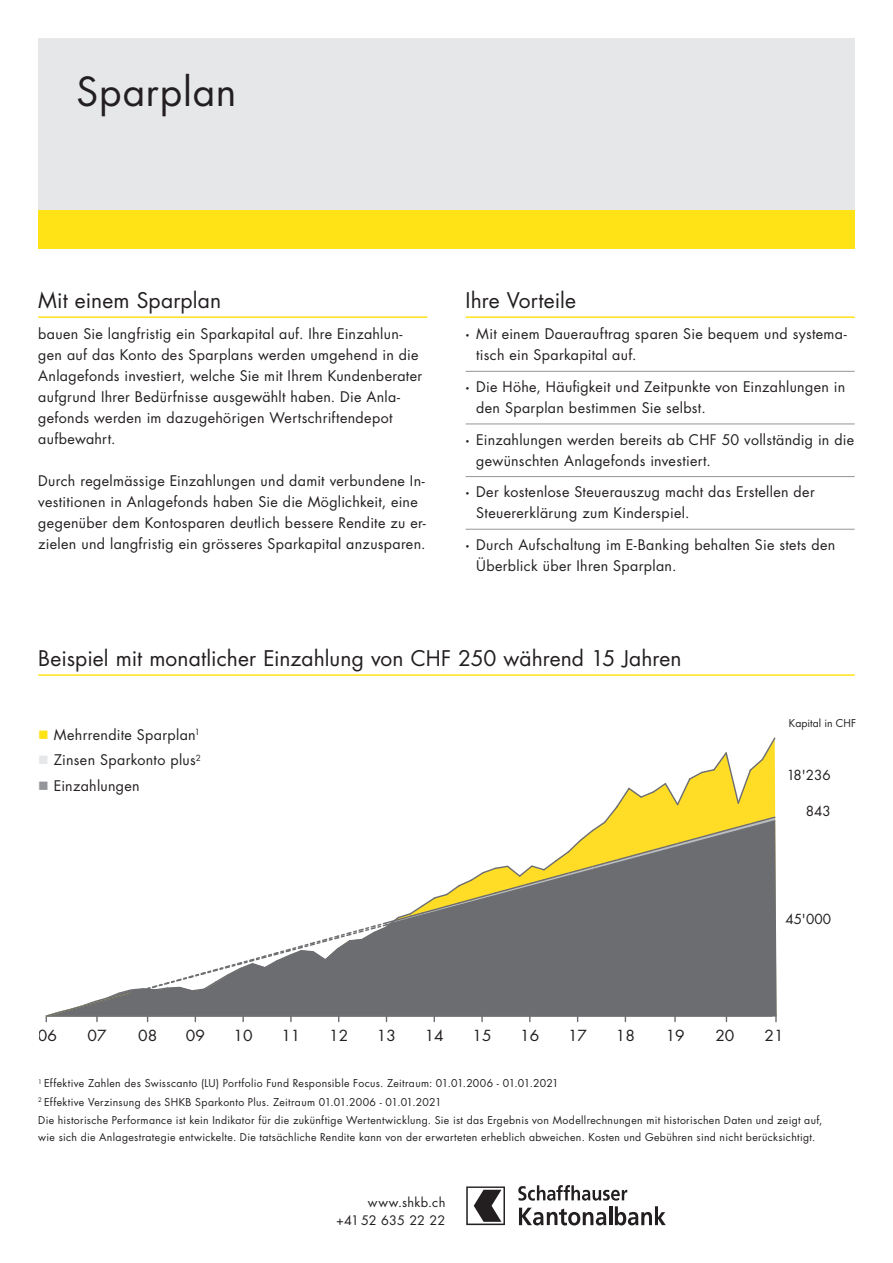
<style>
.page{position:relative;width:893px;height:1263px;background:#fff}
.page>*{position:absolute;margin:0;border:0;box-sizing:border-box;transform-origin:0 0}
.t1{font:39px "Futura Std";letter-spacing:.02em;color:#231f20}
.t2{font:21px "Futura Std";letter-spacing:.005em;color:#231f20}
.t3{font:14.85px "Futura Std";color:#231f20;scale:1.04 1}
.t4{font:14.25px/21px "Futura Std";letter-spacing:.025em;color:#231f20}
.t5{font:13.5px "Futura Std";color:#231f20}
.t6{font:12.75px/17.5px "Futura Std";letter-spacing:.02em;color:#231f20;text-align:right}
.t7{font:10.5px/18.6px "Futura Std";letter-spacing:.03em;color:#231f20}
.t8{font:10.5px "Futura Std";color:#231f20}
.s1{font-weight:800}
.s2{color:#ffe317}
.s3{color:#e6e7e9}
.s4{color:#939598}
</style>
<div class="page">
<div style="left:38px;top:38px;width:817px;height:172px;background:#e6e7e9"></div>
<div style="left:38px;top:210px;width:817px;height:39px;background:#ffe317"></div>
<hr style="left:38px;top:316px;width:389px;height:2px;background:#ffe317">
<hr style="left:466px;top:316px;width:389px;height:2px;background:#ffe317">
<hr style="left:466px;top:371px;width:389px;height:1px;background:#939598">
<hr style="left:466px;top:424px;width:389px;height:1px;background:#939598">
<hr style="left:466px;top:476px;width:389px;height:1px;background:#939598">
<hr style="left:466px;top:529px;width:389px;height:1px;background:#939598">
<hr style="left:609px;top:1206px;width:3px;height:19px;background:#231f20">
<svg style="left:615px;top:1206px;width:51px;height:19px"></svg>
<svg style="left:466px;top:1186px;width:39px;height:39px"></svg>
<svg style="left:519px;top:1207px;width:87px;height:18px"></svg>
<svg style="left:518px;top:1185px;width:109px;height:15px"></svg>
<hr style="left:38px;top:674px;width:817px;height:2px;background:#ffe317">
<svg style="left:45px;top:737px;width:732px;height:285px"></svg>
<h1 class="t1" style="left:77px;top:67px;width:161px">Sparplan</h1>
<h2 class="t2" style="left:38px;top:287px;width:184px">Mit einem Sparplan</h2>
<p class="t4" style="left:38px;top:324px;width:386px">bauen Sie langfristig ein Sparkapital auf. Ihre Einzahlun&shy;gen auf das Konto des Sparplans werden umgehend in die Anlagefonds investiert, welche Sie mit Ihrem Kundenberater aufgrund Ihrer Bedürfnisse ausgewählt haben. Die Anla&shy;gefonds werden im dazugehörigen Wertschriftendepot aufbewahrt.</p>
<p class="t4" style="left:38px;top:471px;width:389px">Durch regelmässige Einzahlungen und damit verbundene In&shy;vestitionen in Anlagefonds haben Sie die Möglichkeit, eine gegenüber dem Kontosparen deutlich bessere Rendite zu er&shy;zielen und langfristig ein grösseres Sparkapital anzusparen.</p>
<h2 class="t2" style="left:466px;top:287px;width:112px">Ihre Vorteile</h2>
<p class="t4" style="left:476px;top:324px;width:372px;text-indent:-11px"><span class="s1">∙</span> Mit einem Dauerauftrag sparen Sie bequem und systema&shy;tisch ein Sparkapital auf.</p>
<p class="t4" style="left:476px;top:376px;width:371px;text-indent:-11px"><span class="s1">∙</span> Die Höhe, Häufigkeit und Zeitpunkte von Einzahlungen in den Sparplan bestimmen Sie selbst.</p>
<p class="t4" style="left:476px;top:429px;width:379px;text-indent:-11px"><span class="s1">∙</span> Einzahlungen werden bereits ab CHF 50 vollständig in die gewünschten Anlagefonds investiert.</p>
<p class="t4" style="left:476px;top:482px;width:340px;text-indent:-11px"><span class="s1">∙</span> Der kostenlose Steuerauszug macht das Erstellen der<br>Steuererklärung zum Kinderspiel.</p>
<p class="t4" style="left:476px;top:534px;width:361px;text-indent:-11px"><span class="s1">∙</span> Durch Aufschaltung im E-Banking behalten Sie stets den<br>Überblick über Ihren Sparplan.</p>
<h2 class="t2" style="left:38px;top:645px;width:645px">Beispiel mit monatlicher Einzahlung von CHF 250 während 15 Jahren</h2>
<p class="t4" style="left:38px;top:725px;width:163px"><span class="s2">■</span> Mehrrendite Sparplan<sup>1</sup></p>
<p class="t4" style="left:38px;top:750px;width:164px"><span class="s3">■</span> Zinsen Sparkonto plus<sup>2</sup></p>
<p class="t4" style="left:38px;top:775px;width:103px"><span class="s4">■</span> Einzahlungen</p>
<p class="t8" style="left:789px;top:717px;width:69px">Kapital in CHF</p>
<p class="t5" style="left:787px;top:766px;width:45px">18'236</p>
<p class="t5" style="left:806px;top:802px;width:26px">843</p>
<p class="t5" style="left:785px;top:910px;width:47px">45'000</p>
<p class="t3" style="left:38px;top:1026px;width:20px">06</p>
<p class="t3" style="left:88px;top:1026px;width:20px">07</p>
<p class="t3" style="left:138px;top:1026px;width:20px">08</p>
<p class="t3" style="left:186px;top:1026px;width:20px">09</p>
<p class="t3" style="left:234px;top:1026px;width:20px">10</p>
<p class="t3" style="left:281px;top:1026px;width:20px">11</p>
<p class="t3" style="left:329px;top:1026px;width:20px">12</p>
<p class="t3" style="left:377px;top:1026px;width:20px">13</p>
<p class="t3" style="left:425px;top:1026px;width:20px">14</p>
<p class="t3" style="left:473px;top:1026px;width:20px">15</p>
<p class="t3" style="left:520px;top:1026px;width:20px">16</p>
<p class="t3" style="left:568px;top:1026px;width:20px">17</p>
<p class="t3" style="left:616px;top:1026px;width:20px">18</p>
<p class="t3" style="left:666px;top:1026px;width:20px">19</p>
<p class="t3" style="left:715px;top:1026px;width:20px">20</p>
<p class="t3" style="left:764px;top:1026px;width:20px">21</p>
<p class="t7" style="left:38px;top:1074px;width:786px"><sup>1</sup> Effektive Zahlen des Swisscanto (LU) Portfolio Fund Responsible Focus. Zeitraum: 01.01.2006 - 01.01.2021<br><sup>2</sup> Effektive Verzinsung des SHKB Sparkonto Plus. Zeitraum 01.01.2006 - 01.01.2021<br>Die historische Performance ist kein Indikator für die zukünftige Wertentwicklung. Sie ist das Ergebnis von Modellrechnungen mit historischen Daten und zeigt auf,</p>
<p class="t7" style="left:38px;top:1128px;width:779px">wie sich die Anlagestrategie entwickelte. Die tatsächliche Rendite kann von der erwarteten erheblich abweichen. Kosten und Gebühren sind nicht berücksichtigt.</p>
<p class="t6" style="left:336px;top:1194px;width:111px">www.shkb.ch<br>+41 52 635 22 22</p>
</div>
